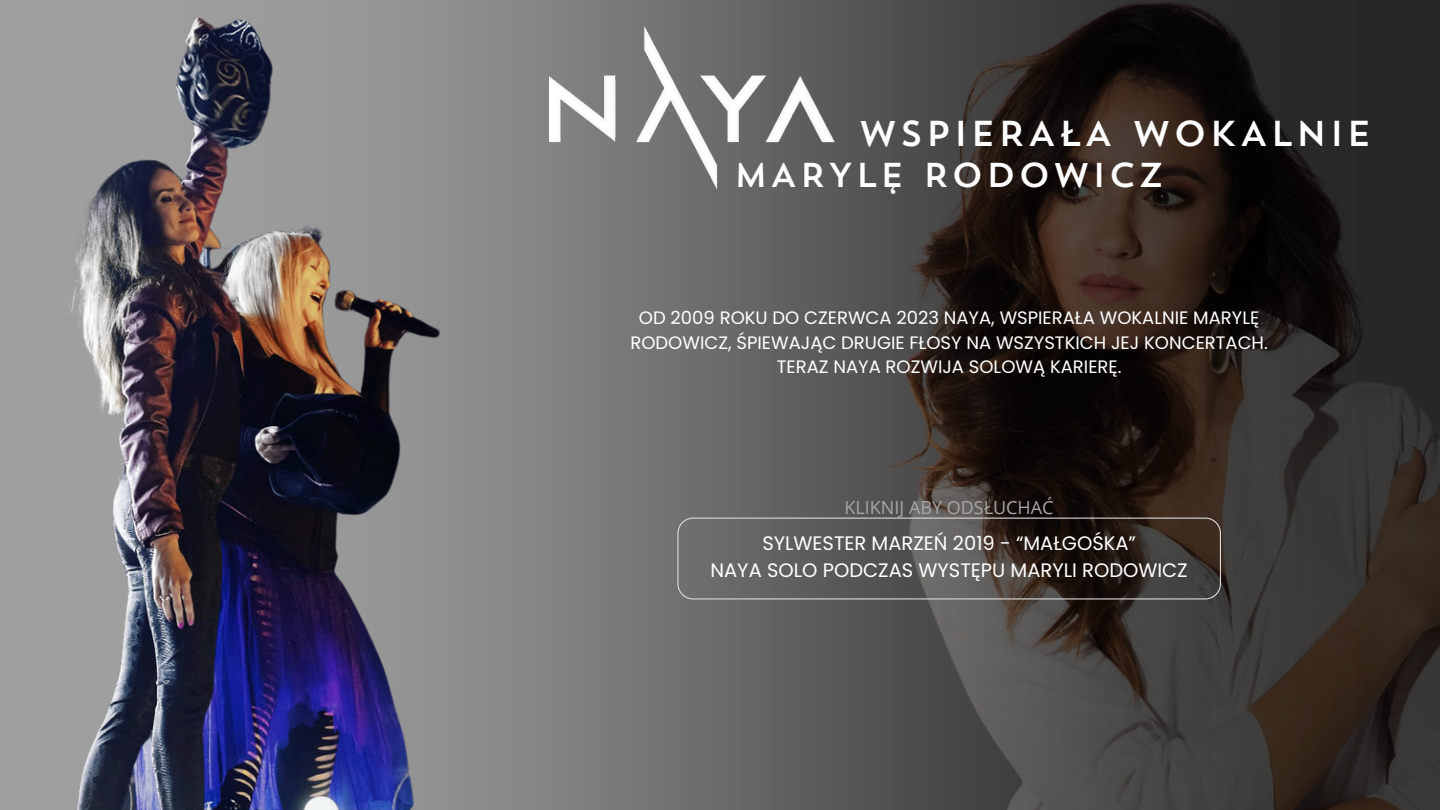
<style>
.page{position:relative;width:1440px;height:810px;background:#fff}
.page>*{position:absolute;margin:0;border:0;box-sizing:border-box;transform-origin:0 0}
.t1{font:35.85px "Trend Sans One";letter-spacing:.05em;color:#fefefe}
.t2{font:34.35px "Trend Sans One";letter-spacing:.05em;color:#fefefe}
.t3{font:28.8px "Trend Sans One";color:#fefefe}
.t4{font:19.5px "Poppins";color:#fff}
.t5{font:18px/24.8px "Poppins";color:#fff;text-align:center}
.t6{font:18px "Open Sans";color:#a6a6a6}
</style>
<div class="page">
<img style="left:281px;top:0;width:1159px;height:810px">
<svg style="left:677px;top:518px;width:544px;height:81px;background:#4e4947"></svg>
<img style="left:0;top:0;width:281px;height:810px">
<img style="left:550px;top:0;width:284px;height:251px">
<p class="t1" style="left:858px;top:120px;width:516px">WSPIERAŁA WOKALNIE</p>
<p class="t3" style="left:888px;top:188px;width:13px">‘</p>
<h1 class="t2" style="left:734px;top:161px;width:432px">MARYLE RODOWICZ</h1>
<p class="t5" style="left:630px;top:305px;width:639px">OD 2009 ROKU DO CZERWCA 2023 NAYA, WSPIERAŁA WOKALNIE MARYLĘ<br>RODOWICZ, ŚPIEWAJĄC DRUGIE FŁOSY NA WSZYSTKICH JEJ KONCERTACH.</p>
<h1 class="t5" style="left:777px;top:355px;width:346px">TERAZ NAYA ROZWIJA SOLOWĄ KARIERĘ.</h1>
<p class="t6" style="left:845px;top:495px;width:211px">KLIKNIJ ABY ODSŁUCHAĆ</p>
<p class="t4" style="left:762px;top:530px;width:375px">SYLWESTER MARZEŃ 2019 - “MAŁGOŚKA”</p>
<p class="t4" style="left:710px;top:557px;width:479px">NAYA SOLO PODCZAS WYSTĘPU MARYLI RODOWICZ</p>
</div>
